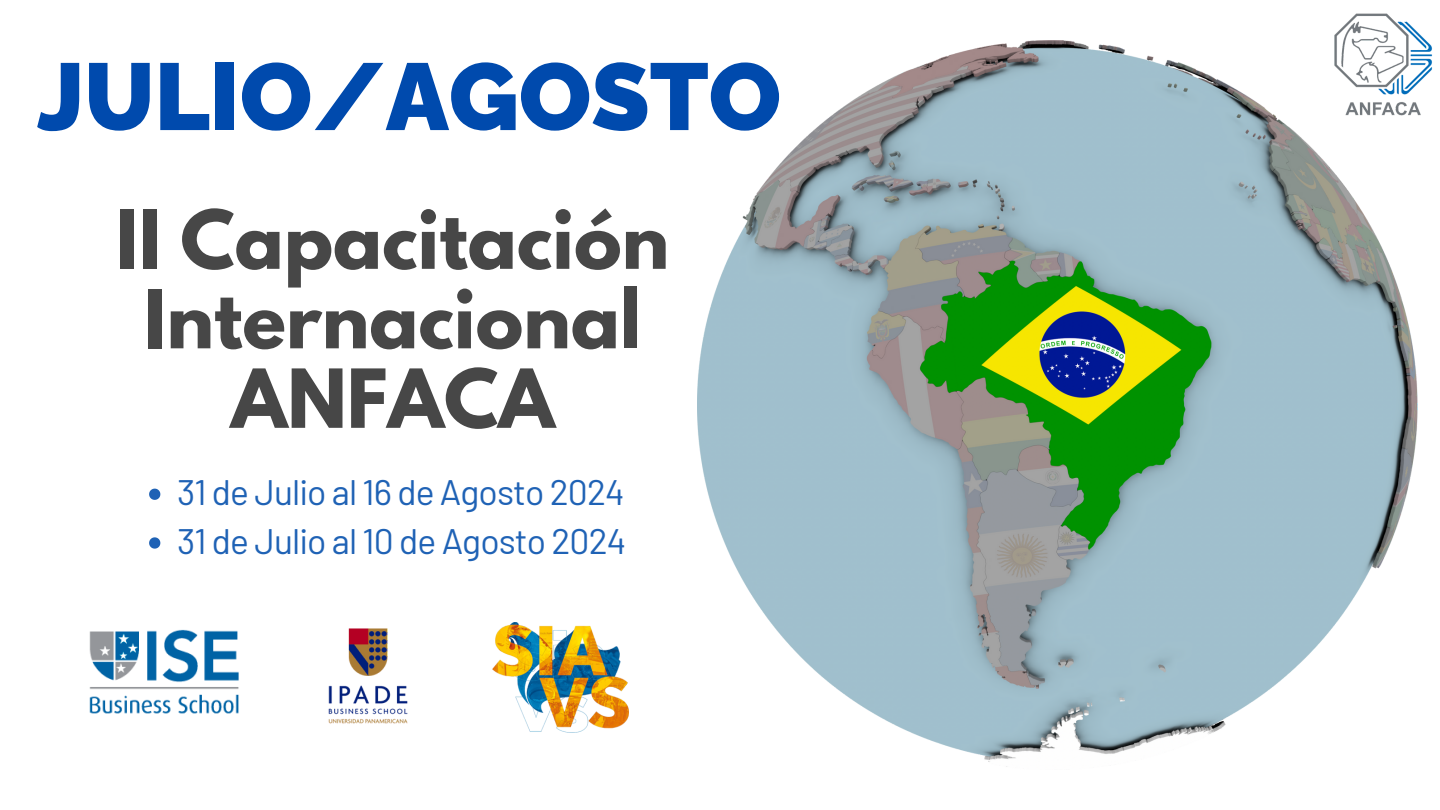
<style>
.page{position:relative;width:1440px;height:810px;background:#fff}
.page>*{position:absolute;margin:0;border:0;box-sizing:border-box;transform-origin:0 0}
.t1{font:900 94.6px "Raleway";color:#004aad}
.t2{font:700 72px/79.5px "League Spartan";color:#474747;text-align:center}
.t3{font:35.4px "Barlow";letter-spacing:-.025em;color:#1f62b5}
</style>
<div class="page">
<img style="left:1334px;top:13px;width:99px;height:103px">
<img style="left:698px;top:40px;width:720px;height:727px">
<img style="left:493px;top:623px;width:136px;height:109px">
<img style="left:89px;top:629px;width:150px;height:85px">
<img style="left:328px;top:628px;width:80px;height:96px">
<svg style="left:149px;top:489px;width:11px;height:11px"></svg>
<svg style="left:149px;top:537px;width:11px;height:12px"></svg>
<h1 class="t1" style="left:37px;top:41px;width:746px">JULIO/AGOSTO</h1>
<p class="t2" style="left:116px;top:209px;width:554px">II Capacitación<br>Internacional<br>ANFACA</p>
<p class="t3" style="left:177px;top:470px;width:449px">31 de Julio al 16 de Agosto 2024</p>
<p class="t3" style="left:177px;top:518px;width:451px">31 de Julio al 10 de Agosto 2024</p>
</div>
